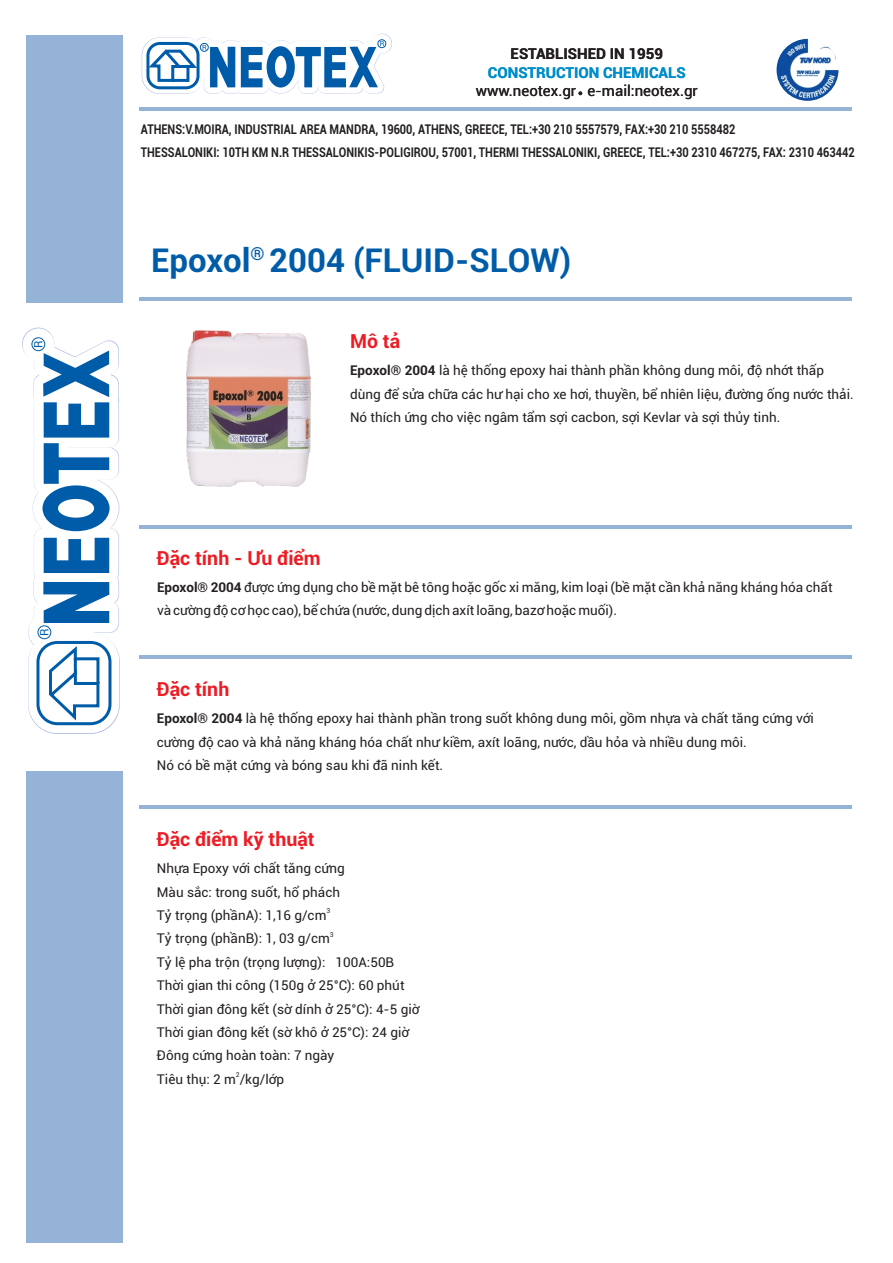
<style>
.page{position:relative;width:893px;height:1263px;background:#fff}
.page>*{position:absolute;margin:0;border:0;box-sizing:border-box;transform-origin:0 0}
.t1{font:700 33px "Roboto";color:#005ca8}
.t2{font:700 19.5px "Roboto";color:#ed1c24}
.t3{font:700 18px "Roboto";color:#005ca8}
.t4{font:15px "Roboto";color:#231f20}
.t5{font:700 15px "Roboto";color:#008ecb}
.t6{font:700 15px "Roboto";color:#231f20}
.t7{font:13.5px/23.4px "Roboto";color:#231f20}
.t8{font:700 13.5px/23.4px "Roboto";color:#231f20;scale:.82 1}
.t9{font:11.55px "Roboto";color:#005ca8}
.t10{font:7.2px "Roboto";color:#005ca8}
.t11{font:6.75px "Roboto";color:#231f20}
.s1{font-weight:700}
</style>
<div class="page">
<hr style="left:139px;top:297px;width:713px;height:3px;background:#94b3d6">
<hr style="left:139px;top:108px;width:713px;height:3px;background:#94b3d6">
<div style="left:26px;top:35px;width:96px;height:267px;background:#94b3d6"></div>
<div style="left:26px;top:771px;width:96px;height:472px;background:#94b3d6"></div>
<hr style="left:139px;top:656px;width:713px;height:3px;background:#94b3d6">
<hr style="left:139px;top:526px;width:713px;height:3px;background:#94b3d6">
<svg style="left:578px;top:91px;width:4px;height:4px"></svg>
<img style="left:776px;top:39px;width:62px;height:62px;border-radius:50%">
<svg style="left:139px;top:33px;width:259px;height:75px"></svg>
<div style="left:146px;top:42px;width:54px;height:47px;border:3px solid #005ca8;border-radius:12px"></div>
<div style="left:200px;top:43px;width:9px;height:9px;border:1px solid #005ca8;border-radius:50%"></div>
<div style="left:377px;top:39px;width:9px;height:9px;border:1px solid #005ca8;border-radius:50%"></div>
<div style="left:349px;top:63px;width:6px;height:9px;background:#fff"></div>
<svg style="left:22px;top:327px;width:141px;height:407px"></svg>
<svg style="left:32px;top:338px;width:78px;height:386px"></svg>
<div style="left:36px;top:641px;width:75px;height:84px;border:3px solid #005ca8;border-radius:19px"></div>
<div style="left:38px;top:625px;width:13px;height:14px;border:1px solid #005ca8;border-radius:50%"></div>
<div style="left:32px;top:337px;width:13px;height:14px;border:1px solid #005ca8;border-radius:50%"></div>
<div style="left:70px;top:392px;width:12px;height:5px;background:#fff"></div>
<hr style="left:139px;top:806px;width:713px;height:3px;background:#94b3d6">
<img style="left:138px;top:300px;width:218px;height:212px">
<p class="t9" style="left:34px;top:348px;width:9px;rotate:-90deg">R</p>
<p class="t9" style="left:40px;top:636px;width:9px;rotate:-90deg">R</p>
<p class="t10" style="left:202px;top:45px;width:6px">R</p>
<p class="t10" style="left:380px;top:41px;width:6px">R</p>
<p class="t6" style="left:511px;top:48px;width:154px">ESTABLISHED IN 1959</p>
<p class="t4" style="left:476px;top:85px;width:224px">www.neotex.gr e-mail:neotex.gr</p>
<p class="t5" style="left:488px;top:66px;width:199px">CONSTRUCTION CHEMICALS</p>
<p class="t8" style="left:141px;top:119px;width:872px">ATHENS:V.MOIRA, INDUSTRIAL AREA MANDRA, 19600, ATHENS, GREECE, TEL:+30 210 5557579, FAX:+30 210 5558482<br>THESSALONIKI: 10TH KM N.R THESSALONIKIS-POLIGIROU, 57001, THERMI THESSALONIKI, GREECE, TEL:+30 2310 467275, FAX: 2310 463442</p>
<h1 class="t1" style="left:151px;top:248px;width:422px">Epoxol 2004 (FLUID-SLOW)</h1>
<h3 class="t3" style="left:250px;top:246px;width:16px">®</h3>
<h2 class="t2" style="left:350px;top:333px;width:52px">Mô tả</h2>
<p class="t7" style="left:350px;top:360px;width:505px"><span class="s1">Epoxol® 2004</span> là hệ thống epoxy hai thành phần không dung môi, độ nhớt thấp dùng để sửa chữa các hư hại cho xe hơi, thuyền, bể nhiên liệu, đường ống nước thải.<br>Nó thích ứng cho việc ngâm tẩm sợi cacbon, sợi Kevlar và sợi thủy tinh.</p>
<h2 class="t2" style="left:157px;top:550px;width:165px">Đặc tính - Ưu điểm</h2>
<p class="t7" style="left:157px;top:577px;width:677px"><span class="s1">Epoxol® 2004</span> được ứng dụng cho bề mặt bê tông hoặc gốc xi măng, kim loại (bề mặt cần khả năng kháng hóa chất và cường độ cơ học cao), bể chứa (nước, dung dịch axít loãng, bazơ hoặc muối).</p>
<h2 class="t2" style="left:157px;top:682px;width:74px">Đặc tính</h2>
<p class="t7" style="left:157px;top:708px;width:659px"><span class="s1">Epoxol® 2004</span> là hệ thống epoxy hai thành phần trong suốt không dung môi, gồm nhựa và chất tăng cứng với cường độ cao và khả năng kháng hóa chất như kiềm, axít loãng, nước, dầu hỏa và nhiều dung môi.<br>Nó có bề mặt cứng và bóng sau khi đã ninh kết.</p>
<h2 class="t2" style="left:157px;top:832px;width:159px">Đặc điểm kỹ thuật</h2>
<p class="t7" style="left:157px;top:858px;width:189px">Nhựa Epoxy với chất tăng cứng<br>Màu sắc: trong suốt, hổ phách</p>
<p class="t11" style="left:326px;top:908px;width:5px">3</p>
<p class="t7" style="left:157px;top:905px;width:171px">Tỷ trọng (phầnA): 1,16 g/cm</p>
<p class="t11" style="left:330px;top:932px;width:5px">3</p>
<p class="t7" style="left:157px;top:928px;width:264px">Tỷ trọng (phầnB): 1, 03 g/cm<br>Tỷ lệ pha trộn (trọng lượng): 100Α:50Β Thời gian thi công (150g ở 25°C): 60 phút Thời gian đông kết (sờ dính ở 25°C): 4-5 giờ Thời gian đông kết (sờ khô ở 25°C): 24 giờ Đông cứng hoàn toàn: 7 ngày</p>
<p class="t11" style="left:236px;top:1072px;width:5px">2</p>
<p class="t7" style="left:157px;top:1069px;width:129px">Tiêu thụ: 2 m /kg/lớp</p>
</div>
